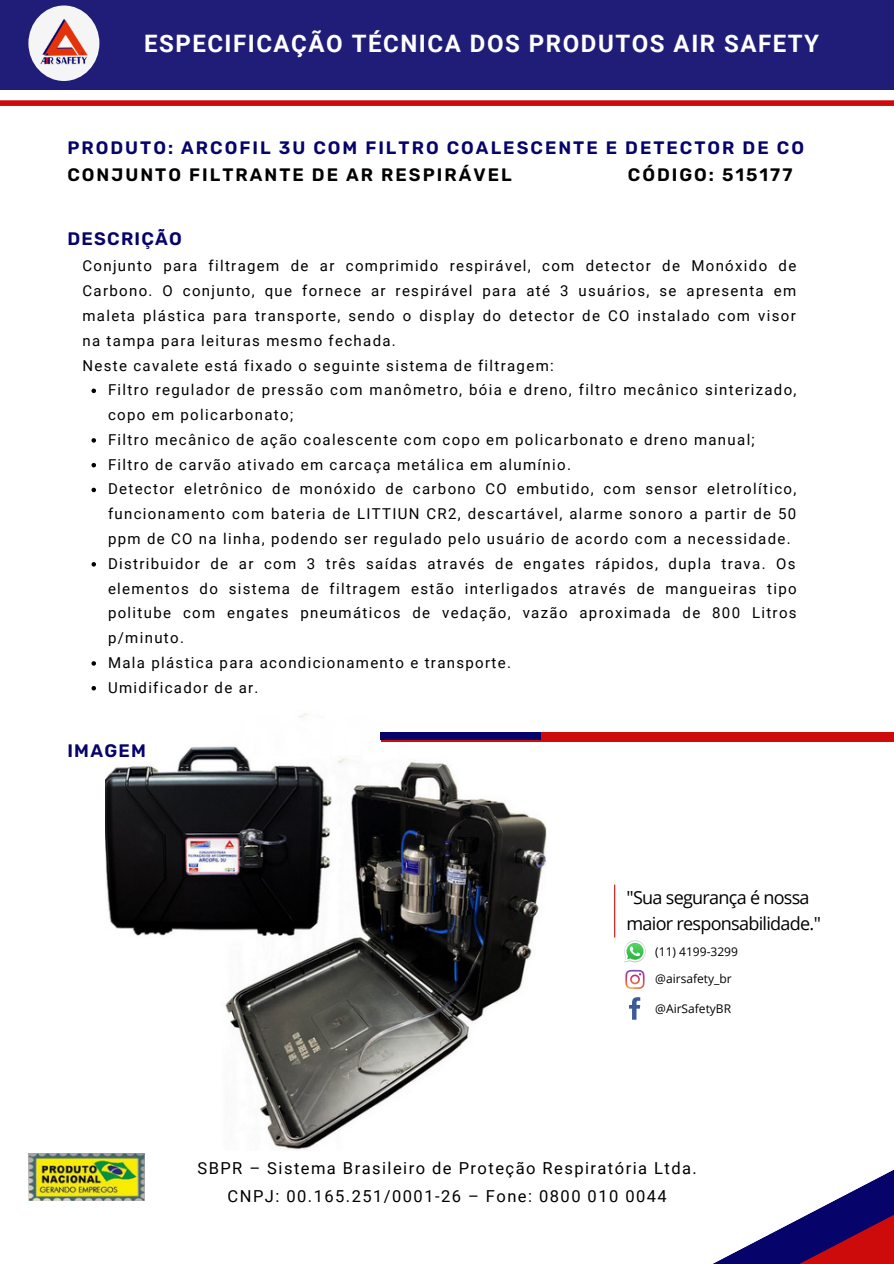
<style>
.page{position:relative;width:894px;height:1264px;background:#fff}
.page>*{position:absolute;margin:0;border:0;box-sizing:border-box;transform-origin:0 0}
.t1{font:700 24px "Roboto";letter-spacing:.065em;color:#fff}
.t2{font:600 18px "Rubik";letter-spacing:.11em;color:#06036a}
.t3{font:600 18px "Rubik";letter-spacing:.11em;color:#000}
.t4{font:18px/26px "Open Sans";letter-spacing:-.04em;color:#000}
.t5{font:600 18px "Rubik";letter-spacing:.07em;color:#06036a}
.t6{font:16.5px/28.2px "Roboto";letter-spacing:.09em;color:#000;text-align:center}
.t7{font:15px/24.8px "Roboto";letter-spacing:.09em;color:#000}
.t8{font:12px "Open Sans";color:#000}
</style>
<div class="page">
<div style="left:0;top:100px;width:893px;height:6px;background:#cd0b0b"></div>
<div style="left:0;top:0;width:893px;height:89px;background:#201d79"></div>
<div style="left:28px;top:6px;width:71px;height:75px;background:#f6f5f5;border-radius:50%"></div>
<img style="left:35px;top:17px;width:58px;height:52px">
<hr style="left:614px;top:884px;width:1px;height:53px;background:#cd0b0b">
<svg style="left:625px;top:969px;width:19px;height:19px"></svg>
<svg style="left:629px;top:997px;width:11px;height:22px"></svg>
<img style="left:624px;top:940px;width:22px;height:23px">
<svg style="left:624px;top:941px;width:21px;height:20px"></svg>
<img style="left:106px;top:713px;width:440px;height:437px">
<img style="left:28px;top:1153px;width:116px;height:47px">
<div style="left:381px;top:732px;width:512px;height:9px;background:#cd0b0b"></div>
<div style="left:380px;top:732px;width:160px;height:7px;background:#06036a"></div>
<svg style="left:91px;top:388px;width:5px;height:5px"></svg>
<svg style="left:91px;top:438px;width:5px;height:4px"></svg>
<svg style="left:91px;top:463px;width:5px;height:4px"></svg>
<svg style="left:91px;top:487px;width:5px;height:5px"></svg>
<svg style="left:91px;top:562px;width:5px;height:4px"></svg>
<svg style="left:91px;top:661px;width:5px;height:4px"></svg>
<svg style="left:91px;top:686px;width:5px;height:4px"></svg>
<svg style="left:715px;top:1170px;width:178px;height:93px"></svg>
<h1 class="t1" style="left:144px;top:30px;width:676px">ESPECIFICAÇÃO TÉCNICA DOS PRODUTOS AIR SAFETY</h1>
<p class="t2" style="left:67px;top:137px;width:737px">PRODUTO: ARCOFIL 3U COM FILTRO COALESCENTE E DETECTOR DE CO</p>
<p class="t3" style="left:67px;top:164px;width:445px">CONJUNTO FILTRANTE DE AR RESPIRÁVEL</p>
<p class="t3" style="left:627px;top:164px;width:166px">CÓDIGO: 515177</p>
<p class="t5" style="left:67px;top:228px;width:116px">DESCRIÇÃO</p>
<p class="t7" style="left:82px;top:254px;width:715px">Conjunto para filtragem de ar comprimido respirável, com detector de Monóxido de Carbono. O conjunto, que fornece ar respirável para até 3 usuários, se apresenta em maleta plástica para transporte, sendo o display do detector de CO instalado com visor na tampa para leituras mesmo fechada.<br>Neste cavalete está fixado o seguinte sistema de filtragem:</p>
<p class="t7" style="left:108px;top:378px;width:690px">Filtro regulador de pressão com manômetro, bóia e dreno, filtro mecânico sinterizado, copo em policarbonato;<br>Filtro mecânico de ação coalescente com copo em policarbonato e dreno manual; Filtro de carvão ativado em carcaça metálica em alumínio.<br>Detector eletrônico de monóxido de carbono CO embutido, com sensor eletrolítico, funcionamento com bateria de LITTIUN CR2, descartável, alarme sonoro a partir de 50 ppm de CO na linha, podendo ser regulado pelo usuário de acordo com a necessidade.<br>Distribuidor de ar com 3 três saídas através de engates rápidos, dupla trava. Os elementos do sistema de filtragem estão interligados através de mangueiras tipo politube com engates pneumáticos de vedação, vazão aproximada de 800 Litros p/minuto.<br>Mala plástica para acondicionamento e transporte.<br>Umidificador de ar.</p>
<p class="t2" style="left:67px;top:739px;width:80px">IMAGEM</p>
<p class="t4" style="left:626px;top:884px;width:196px">"Sua segurança é nossa maior responsabilidade."</p>
<p class="t8" style="left:655px;top:969px;width:78px">@airsafety_br</p>
<p class="t8" style="left:655px;top:999px;width:77px">@AirSafetyBR</p>
<p class="t8" style="left:655px;top:943px;width:84px">(11) 4199-3299</p>
<p class="t6" style="left:197px;top:1154px;width:501px">SBPR – Sistema Brasileiro de Proteção Respiratória Ltda.<br>CNPJ: 00.165.251/0001-26 – Fone: 0800 010 0044</p>
</div>
